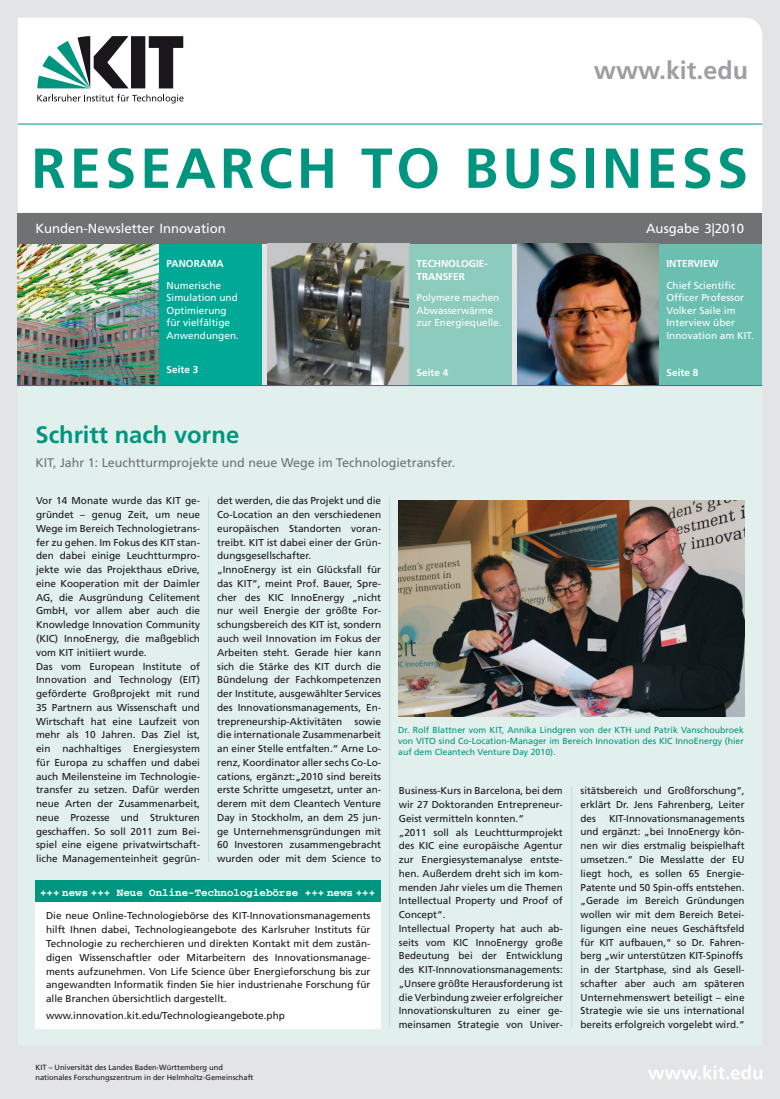
<style>
.page{position:relative;width:780px;height:1099px;background:#fff}
.page>*{position:absolute;margin:0;border:0;box-sizing:border-box;transform-origin:0 0}
.t1{font:700 56.25px "Frutiger LT Std";letter-spacing:.07em;color:#00957e}
.t2{font:700 25px "Frutiger LT Std";color:#9d9ea0}
.t3{font:700 23.75px "Frutiger LT Std";color:#00957e}
.t4{font:13.12px "Frutiger LT Std";color:#fff}
.t5{font:12.5px "Frutiger LT Std";color:#707173}
.t6{font:700 11.25px "Courier";color:#fff;scale:.96 1}
.t7{font:10px/13.8px "Frutiger LT Std";color:#1a171c}
.t8{font:10px/12.5px "Frutiger LT Std";color:#fff}
.t9{font:700 10px/12.5px "Frutiger LT Std";color:#fff}
.t10{font:8.75px/11.2px "Frutiger LT Std";color:#00957e;text-align:justify}
.t11{font:7.5px/9.4px "Frutiger LT Std";color:#1a171c}
</style>
<div class="page">
<div style="left:0;top:0;width:780px;height:1098px;background:#e3e4e5"></div>
<div style="left:18px;top:18px;width:744px;height:195px;background:#fff"></div>
<div style="left:18px;top:213px;width:744px;height:31px;background:#707173"></div>
<hr style="left:18px;top:124px;width:744px;height:1px;background:#00957e">
<svg style="left:37px;top:36px;width:146px;height:52px"></svg>
<svg style="left:37px;top:94px;width:147px;height:9px"></svg>
<svg style="left:648px;top:1065px;width:114px;height:14px"></svg>
<div style="left:18px;top:387px;width:744px;height:658px;background:#e1f0ec"></div>
<img style="left:18px;top:244px;width:141px;height:141px">
<img style="left:268px;top:244px;width:141px;height:141px">
<img style="left:517px;top:244px;width:142px;height:141px">
<div style="left:159px;top:244px;width:103px;height:141px;background:#00a996"></div>
<div style="left:409px;top:244px;width:103px;height:141px;background:#8ccbbe"></div>
<div style="left:659px;top:244px;width:103px;height:141px;background:#6bbfb1"></div>
<hr style="left:18px;top:385px;width:744px;height:1px;background:#00957e">
<hr style="left:571px;top:786px;width:1px;height:242px;background:#c4dfdd">
<img style="left:399px;top:500px;width:345px;height:216px">
<div style="left:35px;top:884px;width:346px;height:144px;background:#fff"></div>
<hr style="left:208px;top:497px;width:1px;height:365px;background:#c4dfdd">
<hr style="left:389px;top:497px;width:1px;height:531px;background:#c4dfdd">
<div style="left:35px;top:880px;width:345px;height:21px;background:#00957e"></div>
<h2 class="t2" style="left:593px;top:56px;width:156px">www.kit.edu</h2>
<h1 class="t1" style="left:31px;top:135px;width:718px">RESEARCH TO BUSINESS</h1>
<h3 class="t4" style="left:35px;top:221px;width:192px">Kunden-Newsletter Innovation</h3>
<h3 class="t4" style="left:646px;top:221px;width:99px">Ausgabe 3|2010</h3>
<p class="t9" style="left:167px;top:257px;width:59px">PANORAMA</p>
<p class="t8" style="left:167px;top:279px;width:74px">Numerische<br>Simulation und<br>Optimierung für vielfältige<br>Anwendungen.</p>
<p class="t9" style="left:167px;top:363px;width:33px">Seite 3</p>
<p class="t9" style="left:416px;top:257px;width:73px">TECHNOLOGIE-<br>TRANSFER</p>
<p class="t8" style="left:416px;top:291px;width:87px">Polymere machen<br>Abwasserwärme zur Energiequelle.</p>
<p class="t9" style="left:416px;top:366px;width:33px">Seite 4</p>
<p class="t9" style="left:666px;top:257px;width:10px">Inter</p>
<p class="t9" style="left:693px;top:257px;width:27px">view</p>
<p class="t8" style="left:666px;top:279px;width:89px">Chief Scientific<br>Officer Professor<br>Volker Saile im<br>Interview über<br>Innovation am KIT.</p>
<p class="t9" style="left:666px;top:366px;width:33px">Seite 8</p>
<h3 class="t3" style="left:35px;top:421px;width:205px">Schritt nach vorne</h3>
<p class="t5" style="left:35px;top:455px;width:421px">KIT, Jahr 1: Leuchtturmprojekte und neue Wege im Technologietransfer.</p>
<p class="t7" style="left:36px;top:494px;width:165px">Vor 14 Monate wurde das KIT ge&shy;gründet – genug Zeit, um neue<br>Wege im Bereich Technologietrans&shy;fer zu gehen. Im Fokus des KIT stan&shy;den dabei einige Leuchtturmpro&shy;jekte wie das Projekthaus eDrive, eine Kooperation mit der Daimler<br>AG, die Ausgründung Celitement<br>GmbH, vor allem aber auch die<br>Knowledge Innovation Community (KIC) InnoEnergy, die maßgeblich vom KIT initiiert wurde.<br>Das vom European Institute of<br>Innovation and Technology (EIT) geförderte Großprojekt mit rund<br>35 Partnern aus Wissenschaft und<br>Wirtschaft hat eine Laufzeit von mehr als 10 Jahren. Das Ziel ist, ein nachhaltiges Energiesystem für Europa zu schaffen und dabei auch Meilensteine im Technologie&shy;transfer zu setzen. Dafür werden neue Arten der Zusammenarbeit, neue Prozesse und Strukturen geschaffen. So soll 2011 zum Bei&shy;spiel eine eigene privatwirtschaft&shy;liche Managementeinheit gegrün-</p>
<p class="t7" style="left:217px;top:494px;width:165px">det werden, die das Projekt und die Co-Location an den verschiedenen europäischen Standorten voran&shy;treibt. KIT ist dabei einer der Grün&shy;dungsgesellschafter.<br>„InnoEnergy ist ein Glücksfall für das KIT“, meint Prof. Bauer, Spre&shy;cher des KIC InnoEnergy „nicht nur weil Energie der größte For&shy;schungsbereich des KIT ist, sondern auch weil Innovation im Fokus der Arbeiten steht. Gerade hier kann sich die Stärke des KIT durch die Bündelung der Fachkompetenzen der Institute, ausgewählter Services des Innovationsmanagements, En&shy;trepreneurship-Aktivitäten sowie die internationale Zusammenarbeit an einer Stelle entfalten.“ Arne Lo&shy;renz, Koordinator aller sechs Co-Lo&shy;cations, ergänzt:„2010 sind bereits erste Schritte umgesetzt, unter an&shy;derem mit dem Cleantech Venture Day in Stockholm, an dem 25 jun&shy;ge Unternehmensgründungen mit 60 Investoren zusammengebracht wurden oder mit dem Science to</p>
<p class="t10" style="left:398px;top:724px;width:347px">Dr. Rolf Blattner vom KIT, Annika Lindgren von der KTH und Patrik Vanschoubroek von VITO sind Co-Location-Manager im Bereich Innovation des KIC InnoEnergy (hier auf dem Cleantech Venture Day 2010).</p>
<p class="t7" style="left:399px;top:784px;width:165px">Business-Kurs in Barcelona, bei dem wir 27 Doktoranden Entrepreneur-<br>Geist vermitteln konnten.“<br>„2011 soll als Leuchtturmprojekt des KIC eine europäische Agentur zur Energiesystemanalyse entste&shy;hen. Außerdem dreht sich im kom&shy;menden Jahr vieles um die Themen<br>Intellectual Property und Proof of<br>Concept“.<br>Intellectual Property hat auch ab&shy;seits vom KIC InnoEnergy große<br>Bedeutung bei der Entwicklung des KIT-Innnovationsmanagements: „Unsere größte Herausforderung ist die Verbindung zweier erfolgreicher<br>Innovationskulturen zu einer ge&shy;meinsamen Strategie von Univer-</p>
<p class="t7" style="left:580px;top:784px;width:165px;text-align:justify">sitätsbereich und Großforschung“, erklärt Dr. Jens Fahrenberg, Leiter des</p>
<p class="t7" style="left:580px;top:811px;width:165px;text-indent:28px">KIT-Innovationsmanagements und ergänzt: „bei InnoEnergy kön&shy;nen wir dies erstmalig beispielhaft umsetzen.“ Die Messlatte der EU liegt hoch, es sollen 65 Energie-Patente und 50 Spin-offs entstehen. „Gerade im Bereich Gründungen wollen wir mit dem Bereich Betei&shy;ligungen eine neues Geschäftsfeld für KIT aufbauen,“ so Dr. Fahren&shy;berg „wir unterstützen KIT-Spinoffs in der Startphase, sind als Gesell&shy;schafter aber auch am späteren Unternehmenswert beteiligt – eine Strategie wie sie uns international bereits erfolgreich vorgelebt wird.“</p>
<p class="t6" style="left:40px;top:886px;width:350px">+++ news +++ Neue Online-Technologiebörse +++ news +++</p>
<p class="t7" style="left:46px;top:909px;width:326px;text-align:justify">Die neue Online-Technologiebörse des KIT-Innovationsmanagements hilft Ihnen dabei, Technologieangebote des Karlsruher Instituts für Technologie zu recherchieren und direkten Kontakt mit dem zustän&shy;digen Wissenschaftler oder Mitarbeitern des Innovationsmanage&shy;ments aufzunehmen. Von Life Science über Energieforschung bis zur angewandten Informatik finden Sie hier industrienahe Forschung für alle Branchen übersichtlich dargestellt.</p>
<p class="t7" style="left:46px;top:1009px;width:240px">www.innovation.kit.edu/Technologieangebote.php</p>
<p class="t11" style="left:35px;top:1062px;width:219px">KIT – Universität des Landes Baden-Württemberg und nationales Forschungszentrum in der Helmholtz-Gemeinschaft</p>
</div>
